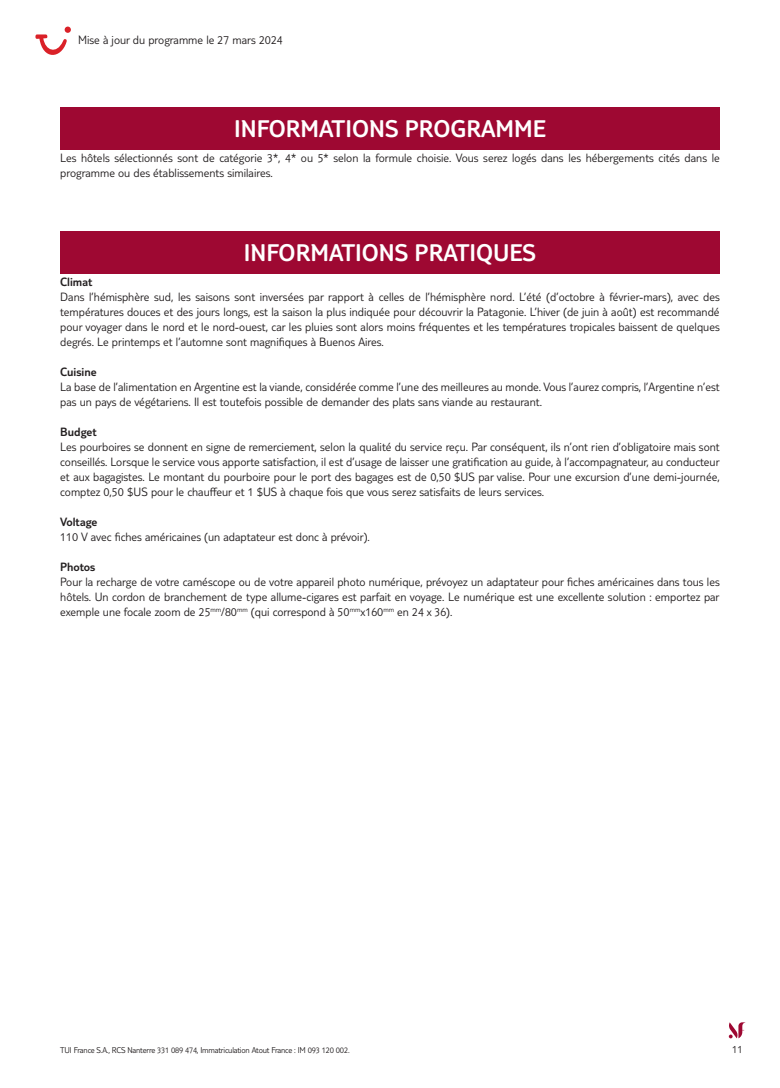
<style>
.page{position:relative;width:780px;height:1088px;background:#fff}
.page>*{position:absolute;margin:0;border:0;box-sizing:border-box;transform-origin:0 0}
.t1{font:300 25px "TUI Type";color:#fff}
.t2{font:300 12.5px/15px "TUI Type";color:#231f20;text-align:justify}
.t3{font:300 12.5px "TUI Type";color:#231f20}
.t4{font:300 11.25px "TUI Type";color:#231f20}
.t5{font:300 8.75px "TUI Type";letter-spacing:-.02em;color:#231f20}
</style>
<div class="page">
<svg style="left:728px;top:1022px;width:18px;height:16px"></svg>
<div style="left:60px;top:108px;width:659px;height:42px;background:#9e0832"></div>
<div style="left:60px;top:231px;width:659px;height:43px;background:#9e0832"></div>
<svg style="left:35px;top:27px;width:36px;height:28px"></svg>
<p class="t2" style="left:78px;top:32px;width:206px">Mise à jour du programme le 27 mars 2024</p>
<h1 class="t1" style="left:234px;top:115px;width:313px">INFORMATIONS PROGRAMME</h1>
<p class="t2" style="left:60px;top:150px;width:661px">Les hôtels sélectionnés sont de catégorie 3*, 4* ou 5* selon la formule choisie. Vous serez logés dans les hébergements cités dans le programme ou des établissements similaires.</p>
<h1 class="t1" style="left:244px;top:238px;width:294px">INFORMATIONS PRATIQUES</h1>
<p class="t3" style="left:60px;top:274px;width:33px">Climat</p>
<p class="t2" style="left:60px;top:289px;width:661px">Dans l’hémisphère sud, les saisons sont inversées par rapport à celles de l’hémisphère nord. L’été (d’octobre à février-mars), avec des températures douces et des jours longs, est la saison la plus indiquée pour découvrir la Patagonie. L’hiver (de juin à août) est recommandé pour voyager dans le nord et le nord-ouest, car les pluies sont alors moins fréquentes et les températures tropicales baissent de quelques degrés. Le printemps et l’automne sont magnifiques à Buenos Aires.</p>
<p class="t3" style="left:60px;top:364px;width:38px">Cuisine</p>
<p class="t2" style="left:60px;top:379px;width:660px">La base de l’alimentation en Argentine est la viande, considérée comme l’une des meilleures au monde. Vous l’aurez compris, l’Argentine n’est pas un pays de végétariens. Il est toutefois possible de demander des plats sans viande au restaurant.</p>
<p class="t3" style="left:60px;top:424px;width:38px">Budget</p>
<p class="t2" style="left:60px;top:439px;width:661px">Les pourboires se donnent en signe de remerciement, selon la qualité du service reçu. Par conséquent, ils n’ont rien d’obligatoire mais sont conseillés. Lorsque le service vous apporte satisfaction, il est d’usage de laisser une gratification au guide, à l’accompagnateur, au conducteur et aux bagagistes. Le montant du pourboire pour le port des bagages est de 0,50 $US par valise. Pour une excursion d’une demi-journée, comptez 0,50 $US pour le chauffeur et 1 $US à chaque fois que vous serez satisfaits de leurs services.</p>
<p class="t3" style="left:60px;top:514px;width:39px">Voltage</p>
<p class="t2" style="left:60px;top:529px;width:311px">110 V avec fiches américaines (un adaptateur est donc à prévoir).</p>
<p class="t3" style="left:60px;top:559px;width:37px">Photos</p>
<p class="t2" style="left:60px;top:574px;width:661px">Pour la recharge de votre caméscope ou de votre appareil photo numérique, prévoyez un adaptateur pour fiches américaines dans tous les hôtels. Un cordon de branchement de type allume-cigares est parfait en voyage. Le numérique est une excellente solution : emportez par exemple une focale zoom de 25<sup>mm</sup>/80<sup>mm</sup> (qui correspond à 50<sup>mm</sup>x160<sup>mm</sup> en 24 x 36).</p>
<p class="t5" style="left:60px;top:1045px;width:291px">TUI France S.A., RCS Nanterre 331 089 474, Immatriculation Atout France : IM 093 120 002.</p>
<p class="t4" style="left:732px;top:1042px;width:12px">11</p>
</div>
